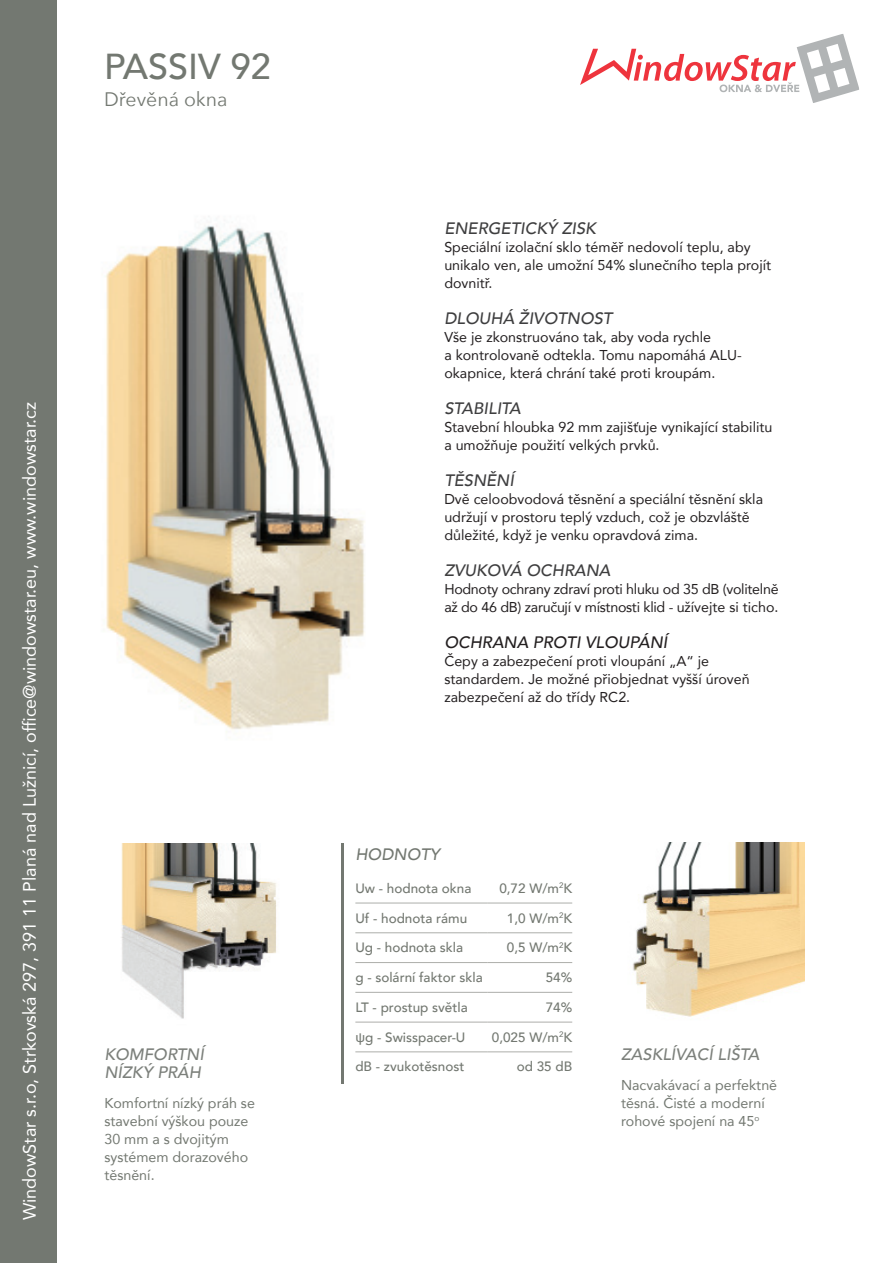
<style>
.page{position:relative;width:893px;height:1263px;background:#fff}
.page>*{position:absolute;margin:0;border:0;box-sizing:border-box;transform-origin:0 0}
.t1{font:500 36px "Avenir";color:#737871}
.t2{font:19.5px "Avenir Next";color:#737871}
.t3{font:18px "Avenir";color:#fff}
.t4{font:italic 500 16.5px "Avenir";color:#3e3e3f}
.t5{font:italic 500 16.5px/18px "Avenir";color:#7c807b}
.t6{font:italic 500 16.5px "Avenir";color:#231f20}
.t7{font:italic 500 16.5px "Avenir";color:#737871}
.t8{font:14.25px/18px "Avenir";color:#231f20}
.t9{font:14.25px/18px "Avenir";color:#737871}
.t10{font:14.25px/18px "Avenir";letter-spacing:-.02em;color:#231f20}
.t11{font:500 13.5px "Avenir";color:#737871}
.s1{font-family:"Helvetica";font-weight:400}
</style>
<div class="page">
<svg style="left:580px;top:34px;width:279px;height:69px"></svg>
<div style="left:0;top:0;width:57px;height:1263px;background:#737871"></div>
<img style="left:121px;top:844px;width:156px;height:175px">
<img style="left:105px;top:225px;width:260px;height:507px">
<img style="left:633px;top:842px;width:172px;height:175px">
<hr style="left:341px;top:844px;width:3px;height:240px;background:#737871">
<hr style="left:355px;top:903px;width:132px;height:1px;background:#adaeaa">
<hr style="left:487px;top:903px;width:85px;height:1px;background:#adaeaa">
<hr style="left:355px;top:932px;width:132px;height:1px;background:#adaeaa">
<hr style="left:487px;top:932px;width:85px;height:1px;background:#adaeaa">
<hr style="left:355px;top:962px;width:132px;height:1px;background:#adaeaa">
<hr style="left:487px;top:962px;width:85px;height:1px;background:#adaeaa">
<hr style="left:355px;top:992px;width:132px;height:1px;background:#adaeaa">
<hr style="left:487px;top:992px;width:85px;height:1px;background:#adaeaa">
<hr style="left:355px;top:1022px;width:132px;height:1px;background:#adaeaa">
<hr style="left:487px;top:1022px;width:85px;height:1px;background:#adaeaa">
<hr style="left:355px;top:1051px;width:132px;height:1px;background:#adaeaa">
<hr style="left:487px;top:1051px;width:85px;height:1px;background:#adaeaa">
<p class="t1" style="left:104px;top:35px;width:168px">PASSIV 92</p>
<p class="t2" style="left:104px;top:83px;width:125px">Dřevěná okna</p>
<p class="t3" style="left:15px;top:1220px;width:820px;rotate:-90deg">WindowStar s.r.o, Strkovská 297, 391 11 Planá nad Lužnicí, office@windowstar.eu, www.windowstar.cz</p>
<p class="t5" style="left:104px;top:1045px;width:101px">KOMFORTNÍ<br>NÍZKÝ PRÁH</p>
<p class="t9" style="left:104px;top:1094px;width:152px">Komfortní nízký práh se stavební výškou pouze<br>30 mm a s dvojitým systémem dorazového těsnění.</p>
<p class="t4" style="left:444px;top:218px;width:153px">ENERGETICKÝ ZISK</p>
<p class="t8" style="left:444px;top:238px;width:328px">Speciální izolační sklo téměř nedovolí teplu, aby unikalo ven, ale umožní 54% slunečního tepla projít dovnitř.</p>
<p class="t4" style="left:444px;top:308px;width:170px">DLOUHÁ ŽIVOTNOST</p>
<p class="t8" style="left:444px;top:328px;width:299px">Vše je zkonstruováno tak, aby voda rychle<br>a kontrolovaně odtekla. Tomu napomáhá ALU&shy;okapnice, která chrání také proti kroupám.</p>
<p class="t4" style="left:444px;top:398px;width:78px">STABILITA</p>
<p class="t8" style="left:444px;top:418px;width:330px">Stavební hloubka 92 mm zajišťuje vynikající stabilitu a umožňuje použití velkých prvků.</p>
<p class="t4" style="left:444px;top:470px;width:71px">TĚSNĚNÍ</p>
<p class="t8" style="left:444px;top:490px;width:320px">Dvě celoobvodová těsnění a speciální těsnění skla udržují v prostoru teplý vzduch, což je obzvláště důležité, když je venku opravdová zima.</p>
<p class="t4" style="left:444px;top:560px;width:168px">ZVUKOVÁ OCHRANA</p>
<p class="t10" style="left:444px;top:580px;width:336px">Hodnoty ochrany zdraví proti hluku od 35 dB (volitelně až do 46 dB) zaručují v místnosti klid - užívejte si ticho.</p>
<p class="t6" style="left:444px;top:632px;width:225px">OCHRANA PROTI VLOUPÁNÍ</p>
<p class="t8" style="left:444px;top:652px;width:307px">Čepy a zabezpečení proti vloupání „A“ je standardem. Je možné přiobjednat vyšší úroveň zabezpečení až do třídy RC2.</p>
<p class="t7" style="left:355px;top:845px;width:86px">HODNOTY</p>
<p class="t11" style="left:355px;top:876px;width:118px">Uw - hodnota okna</p>
<p class="t11" style="left:499px;top:876px;width:74px">0,72 W/m<sup>2</sup>K</p>
<p class="t11" style="left:355px;top:906px;width:113px">Uf - hodnota rámu</p>
<p class="t11" style="left:507px;top:906px;width:67px">1,0 W/m<sup>2</sup>K</p>
<p class="t11" style="left:355px;top:936px;width:109px">Ug - hodnota skla</p>
<p class="t11" style="left:507px;top:936px;width:67px">0,5 W/m<sup>2</sup>K</p>
<p class="t11" style="left:355px;top:966px;width:129px">g - solární faktor skla</p>
<p class="t11" style="left:546px;top:966px;width:28px">54%</p>
<p class="t11" style="left:355px;top:995px;width:114px">LT - prostup světla</p>
<p class="t11" style="left:546px;top:995px;width:28px">74%</p>
<p class="t11" style="left:355px;top:1025px;width:112px"><span class="s1">ψ</span>g - Swisspacer-U</p>
<p class="t11" style="left:492px;top:1025px;width:82px">0,025 W/m<sup>2</sup>K</p>
<p class="t11" style="left:355px;top:1055px;width:111px">dB - zvukotěsnost</p>
<p class="t11" style="left:517px;top:1055px;width:57px">od 35 dB</p>
<p class="t5" style="left:621px;top:1045px;width:140px">ZASKLÍVACÍ LIŠTA</p>
<p class="t9" style="left:621px;top:1076px;width:158px">Nacvakávací a perfektně těsná. Čisté a moderní rohové spojení na 45<sup>o</sup></p>
</div>
